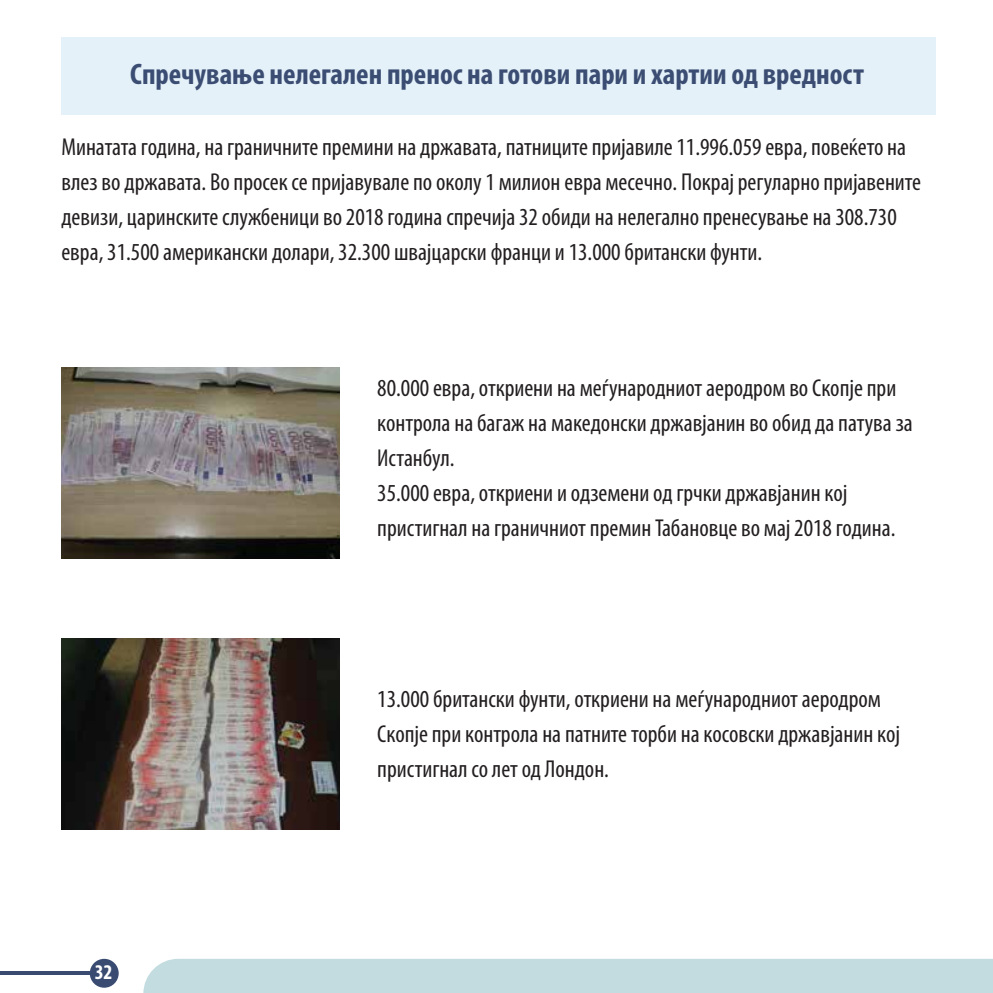
<style>
.page{position:relative;width:993px;height:993px;background:#fff}
.page>*{position:absolute;margin:0;border:0;box-sizing:border-box;transform-origin:0 0}
.t1{font:700 condensed 29.75px "Myriad Pro";color:#3b4d72}
.t2{font:condensed 24.5px/35px "Myriad Pro";color:#231f20}
.t3{font:700 condensed 21px "Myriad Pro";color:#fff}
</style>
<div class="page">
<div style="left:61px;top:37px;width:875px;height:77px;background:#e4f1f9"></div>
<img style="left:61px;top:367px;width:279px;height:191px">
<img style="left:61px;top:638px;width:279px;height:191px">
<hr style="left:0;top:971px;width:104px;height:3px;background:#3a4b71">
<div style="left:90px;top:958px;width:29px;height:29px;background:#3a4b71;border-radius:50%"></div>
<div style="left:143px;top:958px;width:849px;height:34px;background:#c3dce0"></div>
<p class="t1" style="left:130px;top:55px;width:735px">Спречување нелегален пренос на готови пари и хартии од вредност</p>
<p class="t2" style="left:61px;top:129px;width:860px">Минатата година, на граничните премини на државата, патниците пријавиле 11.996.059 евра, повеќето на влез во државата. Во просек се пријавувале по околу 1 милион евра месечно. Покрај регуларно пријавените девизи, царинските службеници во 2018 година спречија 32 обиди на нелегално пренесување на 308.730 евра, 31.500 американски долари, 32.300 швајцарски франци и 13.000 британски фунти.</p>
<p class="t2" style="left:377px;top:370px;width:537px">80.000 евра, откриени на меѓународниот аеродром во Скопје при контрола на багаж на македонски државјанин во обид да патува за Истанбул.<br>35.000 евра, откриени и одземени од грчки државјанин кој пристигнал на граничниот премин Табановце во мај 2018 година.</p>
<p class="t3" style="left:95px;top:958px;width:19px">32</p>
<p class="t2" style="left:377px;top:680px;width:524px">13.000 британски фунти, откриени на меѓународниот аеродром<br>Скопје при контрола на патните торби на косовски државјанин кој пристигнал со лет од Лондон.</p>
</div>
